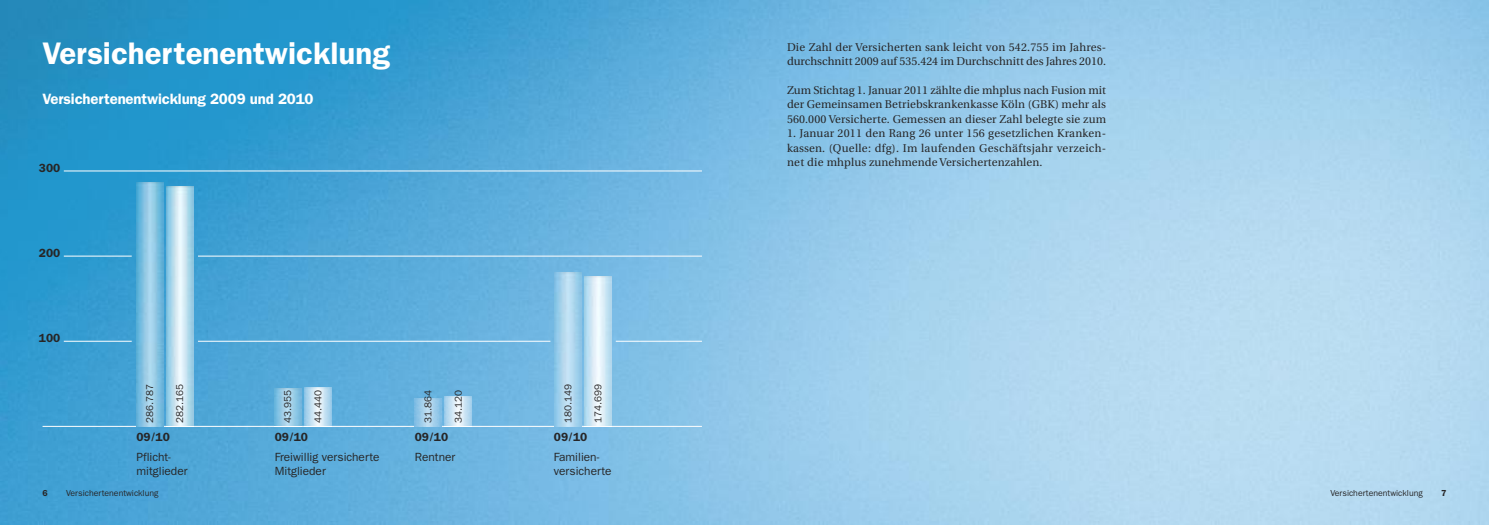
<style>
.page{position:relative;width:1489px;height:525px;background:#fff}
.page>*{position:absolute;margin:0;border:0;box-sizing:border-box;transform-origin:0 0}
.t1{font:600 31.25px "Franklin Gothic";color:#fff}
.t2{font:600 15px "Franklin Gothic";letter-spacing:-.01em;color:#fff}
.t3{font:11.88px "Franklin Gothic";color:#272627}
.t4{font:600 11.88px "Franklin Gothic";color:#272627}
.t5{font:11.25px/14.4px "Utopia";letter-spacing:.01em;color:#272627;text-align:justify}
.t6{font:10px "Franklin Gothic";color:#272627}
.t7{font:8.75px "Franklin Gothic";color:#272627}
.t8{font:600 8.75px "Franklin Gothic";color:#272627}
.s1{font-family:"Utopia"}
</style>
<div class="page">
<img style="left:0;top:0;width:1488px;height:524px">
<hr style="left:43px;top:426px;width:659px;height:1px;background:#fff">
<hr style="left:64px;top:341px;width:68px;height:1px;background:#fff">
<hr style="left:64px;top:256px;width:68px;height:1px;background:#fff">
<hr style="left:198px;top:341px;width:352px;height:1px;background:#fff">
<hr style="left:198px;top:256px;width:504px;height:1px;background:#fff">
<hr style="left:64px;top:171px;width:638px;height:1px;background:#fff">
<hr style="left:615px;top:341px;width:87px;height:1px;background:#fff">
<img style="left:136px;top:182px;width:27px;height:244px">
<img style="left:167px;top:186px;width:26px;height:240px">
<img style="left:275px;top:389px;width:26px;height:37px">
<img style="left:305px;top:387px;width:26px;height:39px">
<img style="left:415px;top:398px;width:26px;height:28px">
<img style="left:445px;top:396px;width:26px;height:30px">
<img style="left:555px;top:272px;width:26px;height:154px">
<img style="left:585px;top:276px;width:26px;height:150px">
<h1 class="t1" style="left:43px;top:43px;width:349px">Versichertenentwicklung</h1>
<h2 class="t2" style="left:43px;top:93px;width:272px">Versichertenentwicklung 2009 und 2010</h2>
<p class="t4" style="left:39px;top:164px;width:23px">300</p>
<p class="t4" style="left:39px;top:249px;width:23px">200</p>
<p class="t4" style="left:39px;top:333px;width:23px">100</p>
<p class="t6" style="left:146px;top:423px;width:41px;rotate:-90deg">286.787</p>
<p class="t6" style="left:176px;top:423px;width:41px;rotate:-90deg">282.165</p>
<p class="t6" style="left:284px;top:423px;width:35px;rotate:-90deg">43.955</p>
<p class="t6" style="left:314px;top:423px;width:35px;rotate:-90deg">44.440</p>
<p class="t6" style="left:425px;top:423px;width:34px;rotate:-90deg">31.864</p>
<p class="t6" style="left:455px;top:423px;width:34px;rotate:-90deg">34.120</p>
<p class="t6" style="left:564px;top:423px;width:40px;rotate:-90deg">180.149</p>
<p class="t6" style="left:594px;top:423px;width:41px;rotate:-90deg">174.699</p>
<p class="t4" style="left:136px;top:433px;width:35px">09<span class="s1">/</span>10</p>
<p class="t4" style="left:275px;top:433px;width:35px">09<span class="s1">/</span>10</p>
<p class="t4" style="left:415px;top:433px;width:35px">09<span class="s1">/</span>10</p>
<p class="t4" style="left:554px;top:433px;width:35px">09<span class="s1">/</span>10</p>
<p class="t3" style="left:136px;top:453px;width:36px">Pflicht-</p>
<p class="t3" style="left:275px;top:453px;width:106px">Freiwillig versicherte</p>
<p class="t3" style="left:415px;top:453px;width:42px">Rentner</p>
<p class="t3" style="left:554px;top:453px;width:47px">Familien-</p>
<p class="t3" style="left:136px;top:466px;width:53px">mitglieder</p>
<p class="t3" style="left:275px;top:466px;width:53px">Mitglieder</p>
<p class="t3" style="left:554px;top:466px;width:59px">versicherte</p>
<p class="t5" style="left:787px;top:41px;width:321px">Die Zahl der Versicherten sank leicht von 542.755 im Jahres&shy;durchschnitt 2009 auf 535.424 im Durchschnitt des Jahres 2010.</p>
<p class="t5" style="left:787px;top:84px;width:320px">Zum Stichtag 1. Januar 2011 zählte die mhplus nach Fusion mit der Gemeinsamen Betriebskrankenkasse Köln (GBK) mehr als 560.000 Versicherte. Gemessen an dieser Zahl belegte sie zum</p>
<p class="t5" style="left:787px;top:127px;width:321px">1. Januar 2011 den Rang 26 unter 156 gesetzlichen Kranken&shy;kassen. (Quelle: dfg). Im laufenden Geschäftsjahr verzeich&shy;net die mhplus zunehmende Versichertenzahlen.</p>
<p class="t8" style="left:43px;top:489px;width:7px">6</p>
<p class="t7" style="left:66px;top:489px;width:94px">Versichertenentwicklung</p>
<p class="t7" style="left:1330px;top:489px;width:94px">Versichertenentwicklung</p>
<p class="t8" style="left:1440px;top:489px;width:7px">7</p>
</div>
